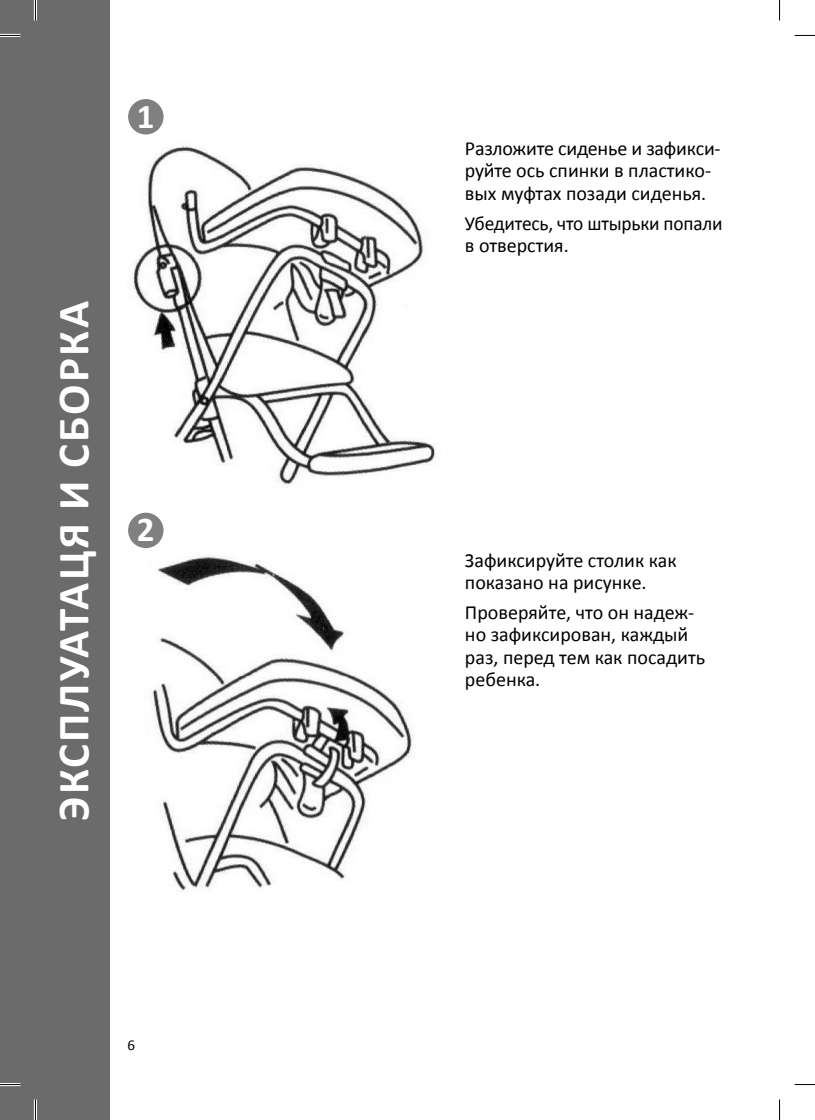
<style>
.page{position:relative;width:815px;height:1120px;background:#fff}
.page>*{position:absolute;margin:0;border:0;box-sizing:border-box;transform-origin:0 0}
.t1{font:700 45px "Calibri";letter-spacing:.05em;color:#fff}
.t2{font:700 35px "Calibri";color:#fff}
.t3{font:20px/22.5px "Calibri";color:#000}
.t4{font:15px "Calibri";color:#000}
</style>
<div class="page">
<div style="left:0;top:0;width:110px;height:1120px;background:#6b6b6b"></div>
<div style="left:128px;top:99px;width:36px;height:35px;background:#808080;border-radius:50%"></div>
<img style="left:131px;top:146px;width:306px;height:339px">
<img style="left:151px;top:555px;width:263px;height:336px">
<div style="left:128px;top:513px;width:36px;height:35px;background:#808080;border-radius:50%"></div>
<hr style="left:0;top:34px;width:20px;height:3px;background:#fff">
<hr style="left:0;top:1083px;width:20px;height:3px;background:#fff">
<hr style="left:34px;top:0;width:3px;height:20px;background:#fff">
<hr style="left:34px;top:1099px;width:3px;height:21px;background:#fff">
<svg style="left:0;top:35px;width:20px;height:1px"></svg>
<svg style="left:795px;top:35px;width:20px;height:1px"></svg>
<svg style="left:0;top:1084px;width:20px;height:1px"></svg>
<svg style="left:795px;top:1084px;width:20px;height:1px"></svg>
<svg style="left:35px;top:0;width:1px;height:20px"></svg>
<svg style="left:35px;top:1099px;width:1px;height:21px"></svg>
<svg style="left:779px;top:0;width:1px;height:20px"></svg>
<svg style="left:779px;top:1099px;width:1px;height:21px"></svg>
<h2 class="t2" style="left:137px;top:102px;width:19px">1</h2>
<h1 class="t1" style="left:55px;top:821px;width:521px;rotate:-90deg">ЭКСПЛУАТАЦЯ И СБОРКА</h1>
<h2 class="t2" style="left:137px;top:515px;width:19px">2</h2>
<p class="t4" style="left:128px;top:1038px;width:9px">6</p>
<p class="t3" style="left:465px;top:139px;width:257px">Разложите сиденье и зафикси&shy;руйте ось спинки в пластико&shy;вых муфтах позади сиденья.</p>
<p class="t3" style="left:465px;top:213px;width:259px">Убедитесь, что штырьки попали в отверстия.</p>
<p class="t3" style="left:465px;top:550px;width:213px">Зафиксируйте столик как показано на рисунке.</p>
<p class="t3" style="left:465px;top:602px;width:242px">Проверяйте, что он надеж&shy;но зафиксирован, каждый раз, перед тем как посадить ребенка.</p>
</div>
